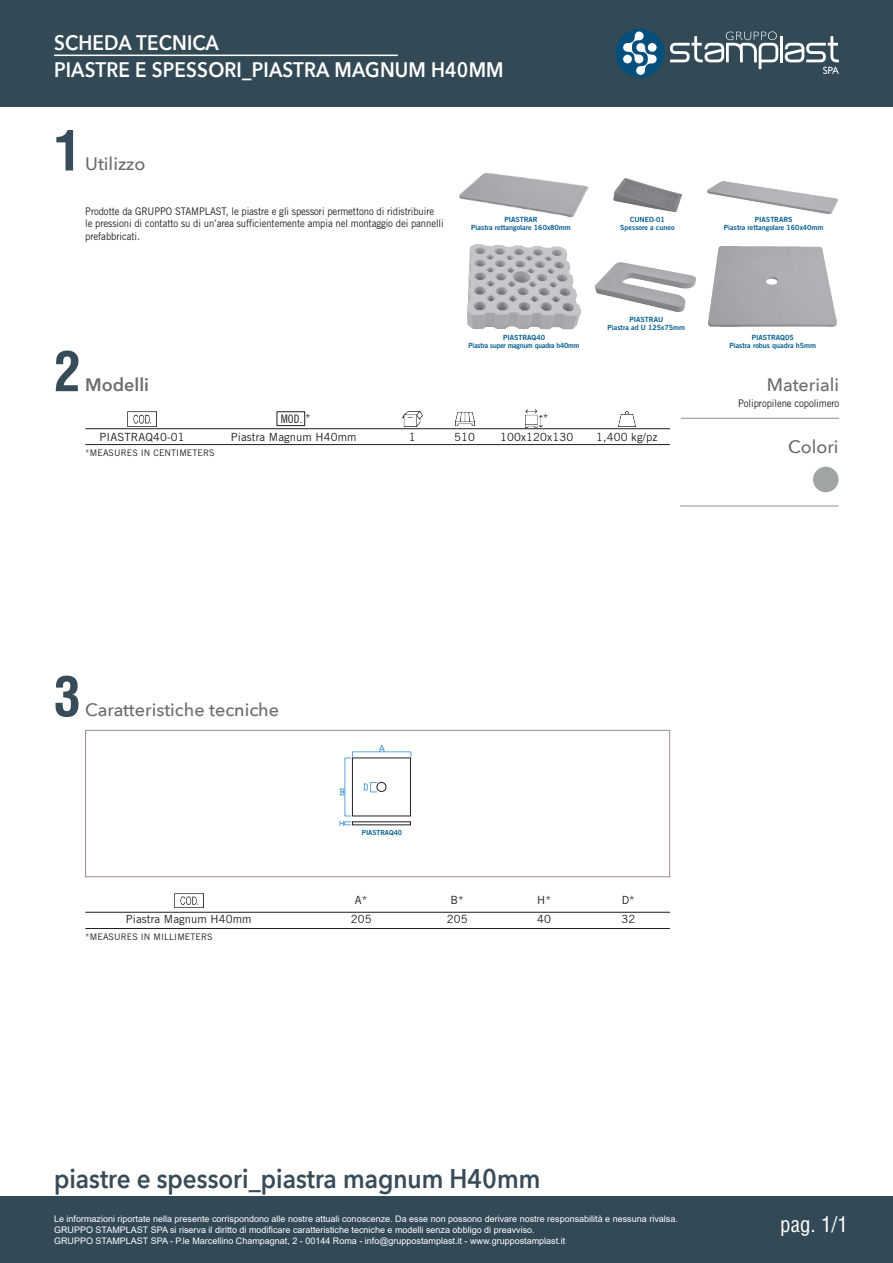
<style>
.page{position:relative;width:893px;height:1263px;background:#fff}
.page>*{position:absolute;margin:0;border:0;box-sizing:border-box;transform-origin:0 0}
.t1{font:700 condensed 54px "Helvetica CE";color:#384b59}
.t2{font:600 27px "Avenir Next";color:#384b59;scale:.9 1}
.t3{font:600 21px "Avenir Next";letter-spacing:.01em;color:#fff;scale:.9 1}
.t4{font:condensed 21px "Helvetica";color:#fff}
.t5{font:500 18px "Avenir Next";color:#6c6d70}
.t6{font:600 18px "Avenir Next";color:#6c6d70}
.t7{font:11.7px "Trade Gothic LT Std Cn 18";color:#231f20}
.Contenuto_Catalogo{font:11.25px "Trade Gothic LT Std";letter-spacing:.01em;color:#231f20}
.t8{font:10.5px/12.6px "Trade Gothic LT Std";letter-spacing:-.01em;color:#231f20;scale:.91 1}
.t9{font:9px "Arial";color:#fff}
.Contenuto_Catalogo-2{font:9px "Trade Gothic LT Std";letter-spacing:.01em;color:#231f20}
.t10{font:7.2px "Trade Gothic LT Std Bd 2";color:#005b8d}
.t11{font:7.2px "Trade Gothic LT Std Bd 2";letter-spacing:-.02em;color:#005b8d;scale:.96 1}
.t12{font:6.9px "Trade Gothic LT Std Bd 2";color:#005b8d}
.s1{font-family:"Trade Gothic LT Std";font-size:11.25px}
</style>
<div class="page">
<img style="left:128px;top:411px;width:29px;height:15px">
<div style="left:277px;top:411px;width:28px;height:15px;border:1px solid #231f20"></div>
<img style="left:402px;top:411px;width:20px;height:15px">
<img style="left:455px;top:412px;width:19px;height:15px">
<img style="left:525px;top:410px;width:18px;height:17px">
<img style="left:618px;top:411px;width:17px;height:15px">
<div style="left:0;top:1197px;width:893px;height:66px;background:#334956"></div>
<div style="left:0;top:0;width:893px;height:106px;background:#334956"></div>
<div style="left:615px;top:29px;width:49px;height:49px;background:#054f7d;border-radius:50%"></div>
<hr style="left:780px;top:36px;width:3px;height:26px;background:#fff">
<svg style="left:670px;top:31px;width:108px;height:38px"></svg>
<svg style="left:623px;top:31px;width:34px;height:44px"></svg>
<div style="left:648px;top:43px;width:9px;height:9px;background:#fff;border-radius:50%"></div>
<div style="left:623px;top:55px;width:9px;height:8px;background:#fff;border-radius:50%"></div>
<svg style="left:785px;top:36px;width:54px;height:38px"></svg>
<hr style="left:54px;top:55px;width:344px;height:1px;background:#fff">
<div style="left:85px;top:730px;width:585px;height:147px;border:1px solid #9d8b89"></div>
<hr style="left:680px;top:506px;width:158px;height:1px;background:#9d8b89">
<hr style="left:681px;top:418px;width:158px;height:1px;background:#9d8b89">
<hr style="left:85px;top:428px;width:585px;height:1px;background:#231f20">
<hr style="left:85px;top:444px;width:585px;height:1px;background:#231f20">
<hr style="left:85px;top:912px;width:585px;height:1px;background:#231f20">
<hr style="left:85px;top:928px;width:585px;height:1px;background:#231f20">
<img style="left:459px;top:172px;width:130px;height:46px">
<img style="left:596px;top:262px;width:100px;height:49px">
<img style="left:708px;top:181px;width:129px;height:33px">
<img style="left:708px;top:247px;width:129px;height:80px">
<img style="left:468px;top:244px;width:113px;height:86px">
<img style="left:613px;top:179px;width:68px;height:32px">
<div style="left:813px;top:467px;width:25px;height:25px;background:#a0a4a3;border-radius:50%"></div>
<svg style="left:339px;top:744px;width:72px;height:82px"></svg>
<img style="left:174px;top:893px;width:29px;height:15px">
<p class="t3" style="left:54px;top:24px;width:185px">SCHEDA TECNICA</p>
<p class="t3" style="left:54px;top:51px;width:501px">PIASTRE E SPESSORI_PIASTRA MAGNUM H40MM</p>
<p class="t1" style="left:54px;top:117px;width:28px">1</p>
<p class="t5" style="left:85px;top:149px;width:62px">Utilizzo</p>
<p class="t8" style="left:85px;top:204px;width:396px">Prodotte da GRUPPO STAMPLAST, le piastre e gli spessori permettono di ridistribuire le pressioni di contatto su di un’area sufficientemente ampia nel montaggio dei pannelli prefabbricati.</p>
<p class="t10" style="left:504px;top:215px;width:35px">PIASTRAR</p>
<p class="t10" style="left:471px;top:223px;width:101px">Piastra rettangolare 160x80mm</p>
<p class="t10" style="left:630px;top:215px;width:36px">CUNEO-01</p>
<p class="t10" style="left:620px;top:223px;width:56px">Spessore a cuneo</p>
<p class="t1" style="left:54px;top:338px;width:28px">2</p>
<p class="t6" style="left:85px;top:369px;width:65px">Modelli</p>
<p class="t10" style="left:503px;top:333px;width:44px">PIASTRAQ40</p>
<p class="t11" style="left:469px;top:341px;width:117px">Piastra super magnum quadra h40mm</p>
<p class="t7" style="left:281px;top:412px;width:32px">MOD. <span class="s1">*</span></p>
<p class="Contenuto_Catalogo" style="left:543px;top:411px;width:7px">*</p>
<p class="t10" style="left:629px;top:315px;width:35px">PIASTRAU</p>
<p class="t10" style="left:608px;top:323px;width:79px">Piastra ad U 125x75mm</p>
<p class="Contenuto_Catalogo" style="left:100px;top:431px;width:87px">PIASTRAQ40-01</p>
<p class="Contenuto_Catalogo" style="left:231px;top:431px;width:127px">Piastra Magnum H40mm</p>
<p class="Contenuto_Catalogo" style="left:409px;top:431px;width:8px">1</p>
<p class="Contenuto_Catalogo" style="left:454px;top:431px;width:22px">510</p>
<p class="Contenuto_Catalogo" style="left:500px;top:431px;width:74px">100x120x130</p>
<p class="Contenuto_Catalogo" style="left:596px;top:431px;width:63px">1,400 kg/pz</p>
<p class="Contenuto_Catalogo-2" style="left:85px;top:448px;width:131px">*MEASURES IN CENTIMETERS</p>
<p class="t10" style="left:755px;top:215px;width:39px">PIASTRARS</p>
<p class="t10" style="left:724px;top:223px;width:101px">Piastra rettangolare 160x40mm</p>
<p class="t10" style="left:752px;top:333px;width:44px">PIASTRAQ05</p>
<p class="t10" style="left:729px;top:341px;width:88px">Piastra robus quadra h5mm</p>
<p class="t5" style="left:767px;top:370px;width:74px">Materiali</p>
<p class="t8" style="left:738px;top:397px;width:113px">Polipropilene copolimero</p>
<p class="t5" style="left:788px;top:432px;width:52px">Colori</p>
<p class="t1" style="left:54px;top:663px;width:28px">3</p>
<p class="t5" style="left:85px;top:695px;width:195px">Caratteristiche tecniche</p>
<p class="t12" style="left:362px;top:828px;width:42px">PIASTRAQ40</p>
<p class="Contenuto_Catalogo" style="left:355px;top:893px;width:14px">A*</p>
<p class="Contenuto_Catalogo" style="left:451px;top:893px;width:15px">B*</p>
<p class="Contenuto_Catalogo" style="left:537px;top:893px;width:15px">H*</p>
<p class="Contenuto_Catalogo" style="left:622px;top:893px;width:15px">D*</p>
<p class="Contenuto_Catalogo" style="left:126px;top:912px;width:127px">Piastra Magnum H40mm</p>
<p class="Contenuto_Catalogo" style="left:351px;top:912px;width:22px">205</p>
<p class="Contenuto_Catalogo" style="left:447px;top:912px;width:22px">205</p>
<p class="Contenuto_Catalogo" style="left:537px;top:912px;width:15px">40</p>
<p class="Contenuto_Catalogo" style="left:621px;top:912px;width:15px">32</p>
<p class="Contenuto_Catalogo-2" style="left:85px;top:931px;width:129px">*MEASURES IN MILLIMETERS</p>
<p class="t2" style="left:54px;top:1155px;width:542px">piastre e spessori_piastra magnum H40mm</p>
<p class="t9" style="left:54px;top:1213px;width:625px">Le informazioni riportate nella presente corrispondono alle nostre attuali conoscenze. Da esse non possono derivare nostre responsabilità e nessuna rivalsa.</p>
<p class="t9" style="left:54px;top:1224px;width:482px">GRUPPO STAMPLAST SPA si riserva il diritto di modificare caratteristiche tecniche e modelli senza obbligo di preavviso.</p>
<p class="t9" style="left:54px;top:1235px;width:513px">GRUPPO STAMPLAST SPA - P.le Marcellino Champagnat, 2 - 00144 Roma - info@gruppostamplast.it - www.gruppostamplast.it</p>
<p class="t4" style="left:780px;top:1211px;width:69px">pag. 1/1</p>
</div>
